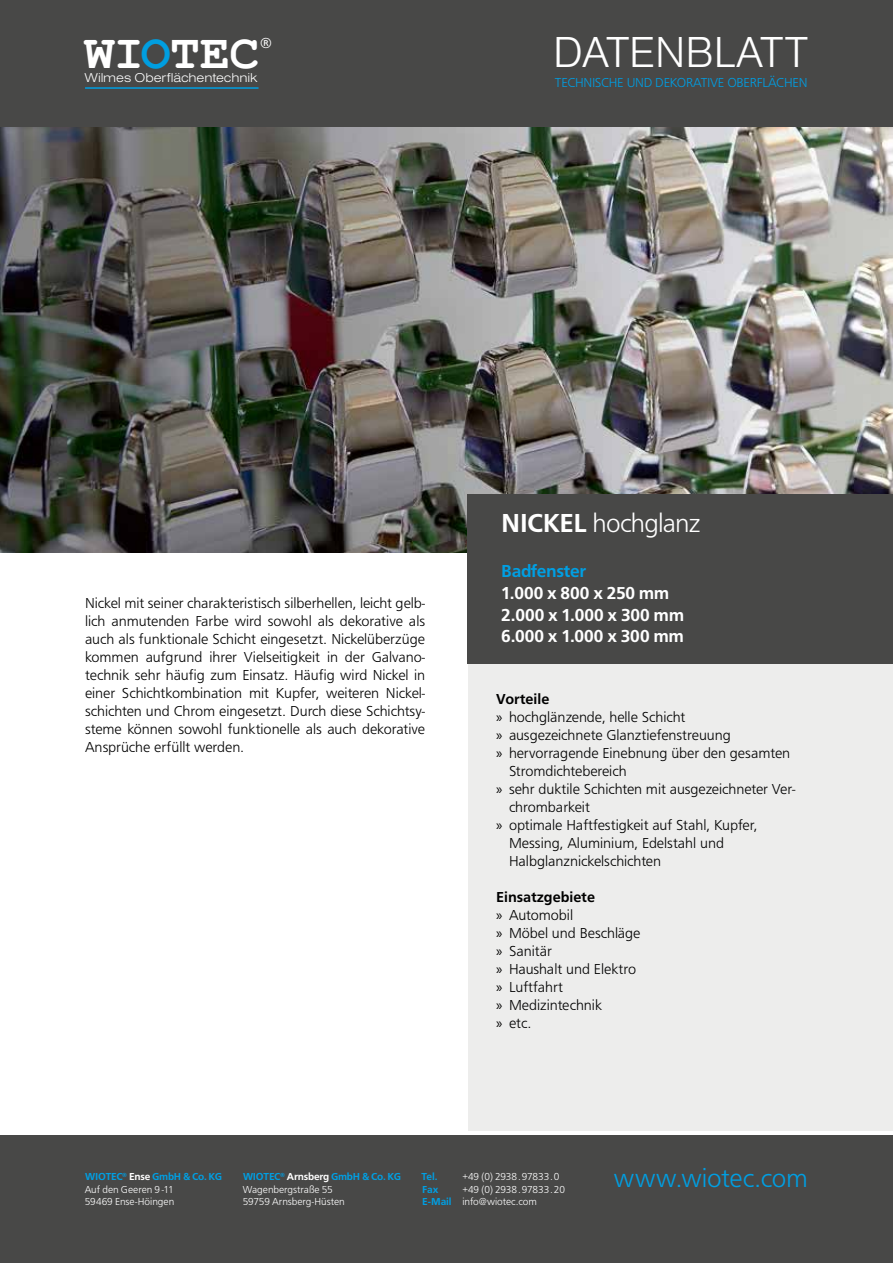
<style>
.page{position:relative;width:893px;height:1263px;background:#fff}
.page>*{position:absolute;margin:0;border:0;box-sizing:border-box;transform-origin:0 0}
.t1{font:700 49.8px "Courier New";letter-spacing:-.01em;color:#fff}
.t2{font:300 45px "Sans";color:#fff}
.t3{font:300 27px "Front Page";letter-spacing:-.03em;color:#fff}
.t4{font:300 27px "Front Page";letter-spacing:-.005em;color:#009fe3}
.t5{font:500 18px/21.6px "Front Page";letter-spacing:.005em;color:#fff}
.t6{font:500 18px "Front Page";letter-spacing:-.02em;color:#009fe3}
.t7{font:300 15px/18px "Front Page";letter-spacing:-.005em;color:#000;text-align:justify}
.t8{font:500 15px "Front Page";color:#000}
.t9{font:15px "Front Page";color:#fff}
.t10{font:300 13.5px "Front Page";letter-spacing:-.02em;color:#009ee3}
.t11{font:300 expanded 13.35px "Sans";letter-spacing:-.01em;color:#fff}
.t12{font:300 10.5px/12.6px "Front Page";letter-spacing:-.005em;color:#fff}
.t13{font:500 10.5px "Front Page";letter-spacing:-.01em;color:#009fe3}
.s1{color:#009ee0}
.s2{font-weight:500}
.s3{font-family:"Myriad Pro";font-weight:400}
.s4{font-weight:500;color:#009fe3}
</style>
<div class="page">
<div style="left:0;top:1135px;width:893px;height:128px;background:#484847"></div>
<div style="left:0;top:0;width:893px;height:128px;background:#484847"></div>
<hr style="left:85px;top:87px;width:174px;height:2px;background:#009fe3">
<img style="left:0;top:128px;width:893px;height:425px">
<div style="left:468px;top:494px;width:425px;height:169px;background:#484847"></div>
<div style="left:468px;top:654px;width:425px;height:477px;background:#ededec"></div>
<h1 class="t1" style="left:85px;top:22px;width:176px">WI<span class="s1">O</span>TEC</h1>
<p class="t11" style="left:85px;top:70px;width:175px">Wilmes Oberflächentechnik</p>
<p class="t9" style="left:260px;top:35px;width:13px">®</p>
<h2 class="t2" style="left:553px;top:29px;width:256px">DATENBLATT</h2>
<p class="t10" style="left:555px;top:75px;width:254px">TECHNISCHE UND DEKORATIVE OBERFLÄCHEN</p>
<p class="t7" style="left:85px;top:594px;width:342px">Nickel mit seiner charakteristisch silberhellen, leicht gelb&shy;lich anmutenden Farbe wird sowohl als dekorative als auch als funktionale Schicht eingesetzt. Nickelüberzüge kommen aufgrund ihrer Vielseitigkeit in der Galvano&shy;technik sehr häufig zum Einsatz. Häufig wird Nickel in einer Schichtkombination mit Kupfer, weiteren Nickel&shy;schichten und Chrom eingesetzt. Durch diese Schichtsy&shy;steme können sowohl funktionelle als auch dekorative Ansprüche erfüllt werden.</p>
<h3 class="t3" style="left:501px;top:508px;width:201px"><span class="s2">NICKEL</span> hochglanz</h3>
<p class="t6" style="left:501px;top:561px;width:86px">Badfenster</p>
<p class="t5" style="left:501px;top:582px;width:184px">1.000 x 800 x 250 mm<br>2.000 x 1.000 x 300 mm<br>6.000 x 1.000 x 300 mm</p>
<p class="t8" style="left:496px;top:691px;width:55px">Vorteile</p>
<p class="t7" style="left:496px;top:709px;width:191px"><span class="s3">»</span> hochglänzende, helle Schicht</p>
<p class="t7" style="left:496px;top:727px;width:236px"><span class="s3">»</span> ausgezeichnete Glanztiefenstreuung</p>
<p class="t7" style="left:496px;top:745px;width:295px"><span class="s3">»</span> hervorragende Einebnung über den gesamten</p>
<p class="t7" style="left:509px;top:763px;width:119px">Stromdichtebereich</p>
<p class="t7" style="left:496px;top:781px;width:301px"><span class="s3">»</span> sehr duktile Schichten mit ausgezeichneter Ver-</p>
<p class="t7" style="left:509px;top:799px;width:82px">chrombarkeit</p>
<p class="t7" style="left:496px;top:817px;width:263px"><span class="s3">»</span> optimale Haftfestigkeit auf Stahl, Kupfer,</p>
<p class="t7" style="left:509px;top:835px;width:217px">Messing, Aluminium, Edelstahl und</p>
<p class="t7" style="left:509px;top:853px;width:154px">Halbglanznickelschichten</p>
<p class="t7" style="left:496px;top:889px;width:146px;text-align:left"><span class="s2">Einsatzgebiete<br></span><span class="s3">»</span> Automobil<br><span class="s3">»</span> Möbel und Beschläge <span class="s3">»</span> Sanitär<br><span class="s3">»</span> Haushalt und Elektro <span class="s3">»</span> Luftfahrt<br><span class="s3">»</span> Medizintechnik<br><span class="s3">»</span> etc.</p>
<p class="t12" style="left:85px;top:1170px;width:139px"><span class="s4">WIOTEC</span><sup>®</sup> <span class="s2">Ense</span> <span class="s4">GmbH &amp; Co. KG<br></span>Auf den Geeren 9 -11<br>59469 Ense-Höingen</p>
<p class="t12" style="left:243px;top:1170px;width:160px"><span class="s4">WIOTEC</span><sup>®</sup> <span class="s2">Arnsberg</span> <span class="s4">GmbH &amp; Co. KG<br></span>Wagenbergstraße 55<br>59759 Arnsberg-Hüsten</p>
<p class="t13" style="left:422px;top:1170px;width:18px">Tel.</p>
<p class="t12" style="left:462px;top:1170px;width:99px">+49 (0) 2938.97833.0</p>
<p class="t12" style="left:422px;top:1183px;width:144px;text-indent:40px">+49 (0) 2938.97833.20<br><span class="s4">E-Mail</span> info@wiotec.com</p>
<p class="t13" style="left:422px;top:1183px;width:18px">Fax</p>
<h3 class="t4" style="left:614px;top:1163px;width:196px">www.wiotec.com</h3>
</div>
